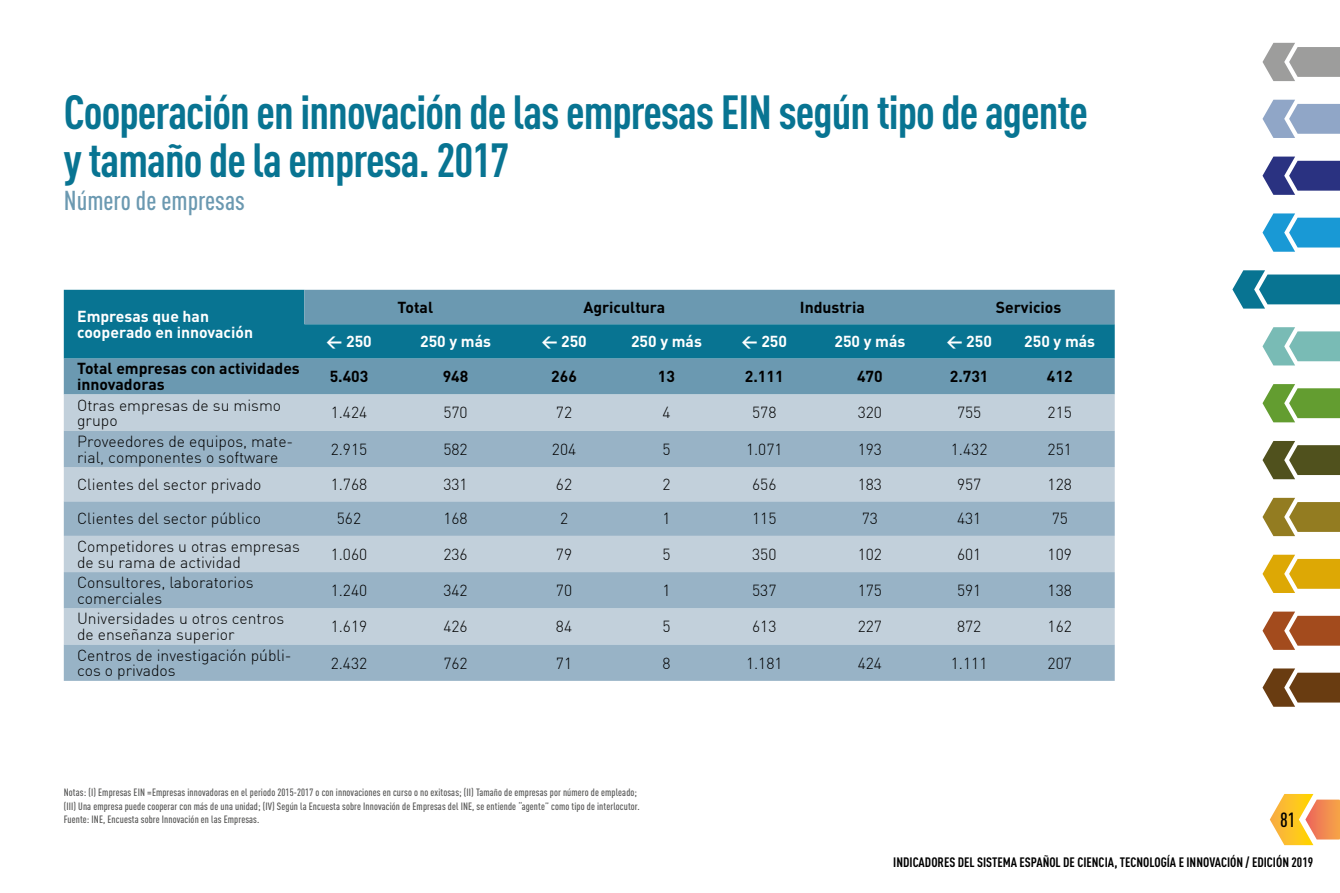
<style>
.page{position:relative;width:1340px;height:893px;background:#fff}
.page>*{position:absolute;margin:0;border:0;box-sizing:border-box;transform-origin:0 0}
.t1{font:700 47.25px/47.2px "DIN Cond";letter-spacing:-.02em;color:#087492}
.t2{font:500 27px "DIN Cond";color:#6b99b1}
.t3{font:500 20.25px "DIN Cond";color:#000}
.t4{font:300 15.75px/15.8px "DIN";color:#000}
.t5{font:700 15.75px/15.8px "DIN";color:#000}
.t6{font:700 15.75px/15.8px "DIN";color:#fff}
.t7{font:700 13.5px "DIN Cond";color:#000}
.t8{font:500 10.58px/13.5px "DIN Cond";letter-spacing:.01em;color:#575756}
</style>
<div class="page">
<svg style="left:1269px;top:794px;width:70px;height:51px"></svg>
<svg style="left:1262px;top:43px;width:77px;height:38px"></svg>
<svg style="left:1262px;top:100px;width:77px;height:38px"></svg>
<svg style="left:1262px;top:157px;width:77px;height:38px"></svg>
<svg style="left:1262px;top:213px;width:77px;height:39px"></svg>
<svg style="left:1262px;top:327px;width:77px;height:38px"></svg>
<svg style="left:1262px;top:384px;width:77px;height:38px"></svg>
<svg style="left:1262px;top:441px;width:77px;height:38px"></svg>
<svg style="left:1262px;top:498px;width:77px;height:38px"></svg>
<svg style="left:1262px;top:555px;width:77px;height:38px"></svg>
<svg style="left:1262px;top:612px;width:77px;height:38px"></svg>
<svg style="left:1262px;top:668px;width:77px;height:39px"></svg>
<div style="left:64px;top:290px;width:1050px;height:69px;background:#087492"></div>
<div style="left:304px;top:290px;width:810px;height:34px;background:#6b99b1"></div>
<div style="left:64px;top:359px;width:1050px;height:35px;background:#6b99b1"></div>
<div style="left:64px;top:394px;width:1050px;height:37px;background:#c2d0db"></div>
<svg style="left:64px;top:431px;width:1050px;height:250px;background:#aabfcf"></svg>
<svg style="left:1232px;top:270px;width:107px;height:39px"></svg>
<h1 class="t1" style="left:64px;top:87px;width:1025px">Cooperación en innovación de las empresas EIN según tipo de agente y tamaño de la empresa. 2017</h1>
<h2 class="t2" style="left:64px;top:185px;width:182px">Número de empresas</h2>
<p class="t6" style="left:77px;top:308px;width:177px">Empresas que han cooperado en innovación</p>
<p class="t5" style="left:397px;top:298px;width:37px">Total</p>
<p class="t5" style="left:583px;top:298px;width:83px">Agricultura</p>
<p class="t5" style="left:800px;top:298px;width:66px">Industria</p>
<p class="t5" style="left:995px;top:298px;width:67px">Servicios</p>
<p class="t6" style="left:326px;top:333px;width:47px">&lt; 250</p>
<p class="t6" style="left:420px;top:333px;width:72px">250 y más</p>
<p class="t6" style="left:541px;top:333px;width:47px">&lt; 250</p>
<p class="t6" style="left:631px;top:333px;width:72px">250 y más</p>
<p class="t6" style="left:741px;top:333px;width:47px">&lt; 250</p>
<p class="t6" style="left:834px;top:333px;width:72px">250 y más</p>
<p class="t6" style="left:946px;top:333px;width:47px">&lt; 250</p>
<p class="t6" style="left:1024px;top:333px;width:72px">250 y más</p>
<p class="t5" style="left:77px;top:360px;width:224px">Total empresas con actividades innovadoras</p>
<p class="t5" style="left:330px;top:368px;width:40px">5.403</p>
<p class="t5" style="left:443px;top:368px;width:27px">948</p>
<p class="t5" style="left:551px;top:368px;width:27px">266</p>
<p class="t5" style="left:658px;top:368px;width:19px">13</p>
<p class="t5" style="left:745px;top:368px;width:40px">2.111</p>
<p class="t5" style="left:857px;top:368px;width:27px">470</p>
<p class="t5" style="left:949px;top:368px;width:40px">2.731</p>
<p class="t5" style="left:1046px;top:368px;width:27px">412</p>
<p class="t4" style="left:77px;top:397px;width:205px">Otras empresas de su mismo grupo</p>
<p class="t4" style="left:331px;top:405px;width:38px">1.424</p>
<p class="t4" style="left:443px;top:405px;width:26px">570</p>
<p class="t4" style="left:556px;top:405px;width:18px">72</p>
<p class="t4" style="left:662px;top:405px;width:10px">4</p>
<p class="t4" style="left:752px;top:405px;width:26px">578</p>
<p class="t4" style="left:857px;top:405px;width:26px">320</p>
<p class="t4" style="left:957px;top:405px;width:26px">755</p>
<p class="t4" style="left:1047px;top:405px;width:26px">215</p>
<p class="t4" style="left:77px;top:433px;width:218px">Proveedores de equipos, mate&shy;rial, componentes o software</p>
<p class="t4" style="left:331px;top:441px;width:38px">2.915</p>
<p class="t4" style="left:443px;top:441px;width:26px">582</p>
<p class="t4" style="left:552px;top:441px;width:26px">204</p>
<p class="t4" style="left:662px;top:441px;width:10px">5</p>
<p class="t4" style="left:746px;top:441px;width:38px">1.071</p>
<p class="t4" style="left:857px;top:441px;width:26px">193</p>
<p class="t4" style="left:950px;top:441px;width:38px">1.432</p>
<p class="t4" style="left:1047px;top:441px;width:26px">251</p>
<p class="t4" style="left:77px;top:476px;width:186px">Clientes del sector privado</p>
<p class="t4" style="left:331px;top:476px;width:38px">1.768</p>
<p class="t4" style="left:443px;top:476px;width:26px">331</p>
<p class="t4" style="left:556px;top:476px;width:18px">62</p>
<p class="t4" style="left:662px;top:476px;width:10px">2</p>
<p class="t4" style="left:752px;top:476px;width:26px">656</p>
<p class="t4" style="left:857px;top:476px;width:26px">183</p>
<p class="t4" style="left:957px;top:476px;width:26px">957</p>
<p class="t4" style="left:1047px;top:476px;width:26px">128</p>
<p class="t4" style="left:77px;top:511px;width:185px">Clientes del sector público</p>
<p class="t4" style="left:337px;top:511px;width:26px">562</p>
<p class="t4" style="left:443px;top:511px;width:26px">168</p>
<p class="t4" style="left:560px;top:511px;width:10px">2</p>
<p class="t4" style="left:662px;top:511px;width:10px">1</p>
<p class="t4" style="left:752px;top:511px;width:26px">115</p>
<p class="t4" style="left:861px;top:511px;width:18px">73</p>
<p class="t4" style="left:957px;top:511px;width:26px">431</p>
<p class="t4" style="left:1051px;top:511px;width:18px">75</p>
<p class="t4" style="left:77px;top:538px;width:224px">Competidores u otras empresas de su rama de actividad</p>
<p class="t4" style="left:331px;top:546px;width:38px">1.060</p>
<p class="t4" style="left:443px;top:546px;width:26px">236</p>
<p class="t4" style="left:556px;top:546px;width:18px">79</p>
<p class="t4" style="left:662px;top:546px;width:10px">5</p>
<p class="t4" style="left:752px;top:546px;width:26px">350</p>
<p class="t4" style="left:857px;top:546px;width:26px">102</p>
<p class="t4" style="left:957px;top:546px;width:26px">601</p>
<p class="t4" style="left:1047px;top:546px;width:26px">109</p>
<p class="t4" style="left:77px;top:574px;width:178px">Consultores, laboratorios comerciales</p>
<p class="t4" style="left:331px;top:582px;width:38px">1.240</p>
<p class="t4" style="left:443px;top:582px;width:26px">342</p>
<p class="t4" style="left:556px;top:582px;width:18px">70</p>
<p class="t4" style="left:662px;top:582px;width:10px">1</p>
<p class="t4" style="left:752px;top:582px;width:26px">537</p>
<p class="t4" style="left:857px;top:582px;width:26px">175</p>
<p class="t4" style="left:957px;top:582px;width:26px">591</p>
<p class="t4" style="left:1047px;top:582px;width:26px">138</p>
<p class="t4" style="left:77px;top:611px;width:209px">Universidades u otros centros de enseñanza superior</p>
<p class="t4" style="left:331px;top:619px;width:38px">1.619</p>
<p class="t4" style="left:443px;top:619px;width:26px">426</p>
<p class="t4" style="left:556px;top:619px;width:18px">84</p>
<p class="t4" style="left:662px;top:619px;width:10px">5</p>
<p class="t4" style="left:752px;top:619px;width:26px">613</p>
<p class="t4" style="left:857px;top:619px;width:26px">227</p>
<p class="t4" style="left:957px;top:619px;width:26px">872</p>
<p class="t4" style="left:1047px;top:619px;width:26px">162</p>
<p class="t4" style="left:77px;top:647px;width:216px">Centros de investigación públi&shy;cos o privados</p>
<p class="t4" style="left:331px;top:655px;width:38px">2.432</p>
<p class="t4" style="left:443px;top:655px;width:26px">762</p>
<p class="t4" style="left:556px;top:655px;width:18px">71</p>
<p class="t4" style="left:662px;top:655px;width:10px">8</p>
<p class="t4" style="left:746px;top:655px;width:38px">1.181</p>
<p class="t4" style="left:857px;top:655px;width:26px">424</p>
<p class="t4" style="left:950px;top:655px;width:38px">1.111</p>
<p class="t4" style="left:1047px;top:655px;width:26px">207</p>
<p class="t8" style="left:64px;top:785px;width:577px">Notas: (I) Empresas EIN =Empresas innovadoras en el periodo 2015-2017 o con innovaciones en curso o no exitosas; (II) Tamaño de empresas por número de empleado; (III) Una empresa puede cooperar con más de una unidad; (IV) Según la Encuesta sobre Innovación de Empresas del INE, se entiende “agente” como tipo de interlocutor.<br>Fuente: INE, Encuesta sobre Innovación en las Empresas.</p>
<p class="t3" style="left:1279px;top:807px;width:17px">81</p>
<p class="t7" style="left:893px;top:854px;width:421px">INDICADORES DEL SISTEMA ESPAÑOL DE CIENCIA, TECNOLOGÍA E INNOVACIÓN / EDICIÓN 2019</p>
</div>
